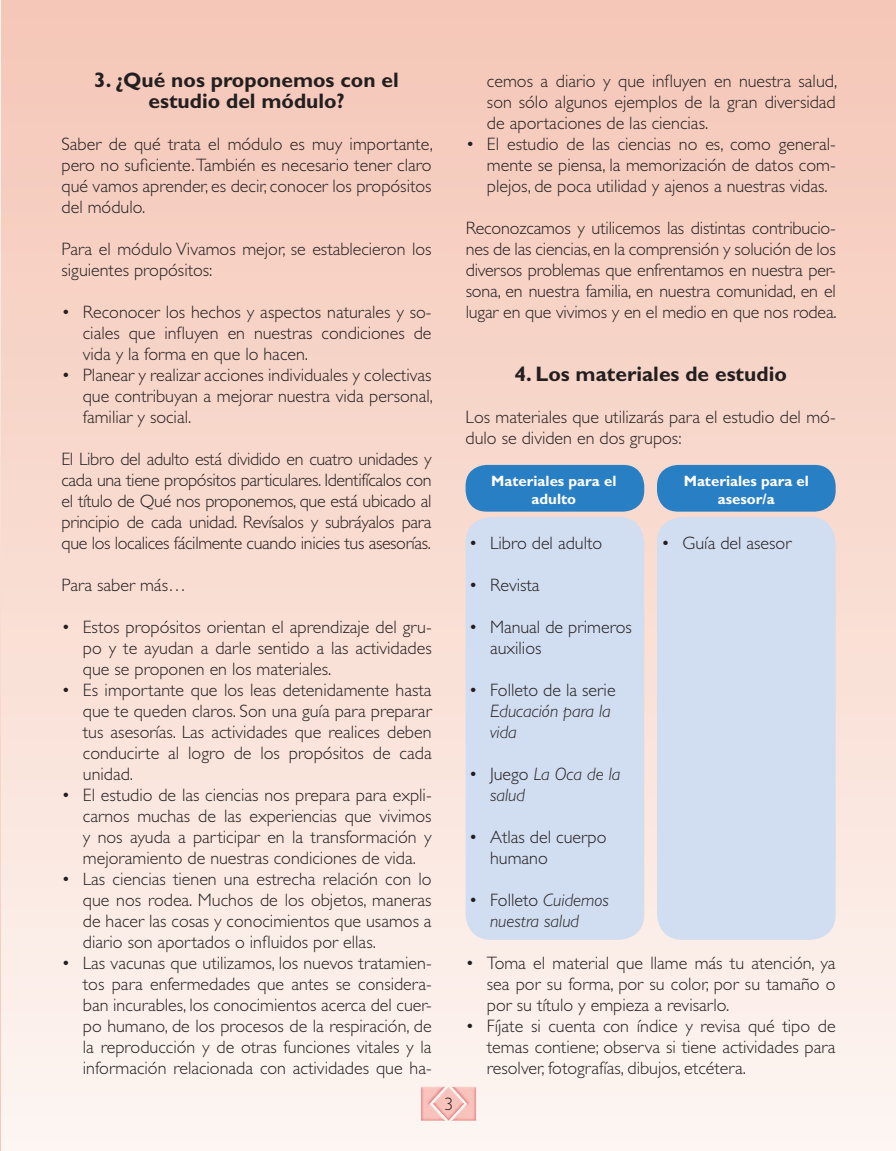
<style>
.page{position:relative;width:896px;height:1151px;background:#fff}
.page>*{position:absolute;margin:0;border:0;box-sizing:border-box;transform-origin:0 0}
.t1{font:700 21px/21px "Gill Sans";color:#231f20;text-align:center}
.t2{font:300 18px/21px "Gill Sans";color:#231f20;text-align:justify}
.t3{font:italic 300 18px/21px "Gill Sans";color:#231f20}
.t4{font:700 15px/18px "Gill Sans";color:#fff;text-align:center}
.s1{font-style:normal}
</style>
<div class="page">
<svg style="left:0;top:3px;width:2px;height:1146px;background:#f8ddd3"></svg>
<div style="left:2px;top:0;width:894px;height:1151px;background:linear-gradient(to bottom,#f4c6b6,#fdf5f1)"></div>
<img style="left:421px;top:1086px;width:55px;height:34px">
<div style="left:465px;top:517px;width:179px;height:423px;background:#d1ddf0;border-radius:26px"></div>
<div style="left:465px;top:465px;width:179px;height:46px;background:#297fc3;border-radius:21px"></div>
<div style="left:657px;top:517px;width:178px;height:423px;background:#d1ddf0;border-radius:26px"></div>
<div style="left:657px;top:465px;width:178px;height:46px;background:#297fc3;border-radius:21px"></div>
<p class="t1" style="left:94px;top:69px;width:306px">3. ¿Qué nos proponemos con el estudio del módulo?</p>
<p class="t2" style="left:61px;top:133px;width:373px">Saber de qué trata el módulo es muy importante, pero no suficiente.También es necesario tener claro qué vamos aprender, es decir, conocer los propósitos del módulo.</p>
<p class="t2" style="left:62px;top:238px;width:371px">Para el módulo Vivamos mejor, se establecieron los siguientes propósitos:</p>
<p class="t2" style="left:83px;top:301px;width:350px;text-indent:-21px">• Reconocer los hechos y aspectos naturales y so&shy;ciales que influyen en nuestras condiciones de vida y la forma en que lo hacen.</p>
<p class="t2" style="left:83px;top:364px;width:352px;text-indent:-21px">• Planear y realizar acciones individuales y colectivas que contribuyan a mejorar nuestra vida personal, familiar y social.</p>
<p class="t2" style="left:61px;top:448px;width:371px">El Libro del adulto está dividido en cuatro unidades y cada una tiene propósitos particulares. Identifícalos con el título de Qué nos proponemos, que está ubicado al principio de cada unidad. Revísalos y subráyalos para que los localices fácilmente cuando inicies tus asesorías.</p>
<p class="t2" style="left:62px;top:574px;width:126px">Para saber más…</p>
<p class="t2" style="left:83px;top:616px;width:350px;text-indent:-21px">• Estos propósitos orientan el aprendizaje del gru&shy;po y te ayudan a darle sentido a las actividades que se proponen en los materiales.</p>
<p class="t2" style="left:83px;top:679px;width:350px;text-indent:-21px">• Es importante que los leas detenidamente hasta que te queden claros. Son una guía para preparar tus asesorías. Las actividades que realices deben conducirte al logro de los propósitos de cada unidad.</p>
<p class="t2" style="left:83px;top:785px;width:350px;text-indent:-21px">• El estudio de las ciencias nos prepara para expli&shy;carnos muchas de las experiencias que vivimos y nos ayuda a participar en la transformación y mejoramiento de nuestras condiciones de vida.</p>
<p class="t2" style="left:83px;top:869px;width:350px;text-indent:-21px">• Las ciencias tienen una estrecha relación con lo que nos rodea. Muchos de los objetos, maneras de hacer las cosas y conocimientos que usamos a diario son aportados o influidos por ellas.</p>
<p class="t2" style="left:83px;top:953px;width:350px;text-indent:-21px">• Las vacunas que utilizamos, los nuevos tratamien&shy;tos para enfermedades que antes se considera&shy;ban incurables, los conocimientos acerca del cuer&shy;po humano, de los procesos de la respiración, de la reproducción y de otras funciones vitales y la información relacionada con actividades que ha-</p>
<p class="t2" style="left:444px;top:1094px;width:10px">3</p>
<p class="t2" style="left:487px;top:71px;width:352px">cemos a diario y que influyen en nuestra salud, son sólo algunos ejemplos de la gran diversidad de aportaciones de las ciencias.</p>
<p class="t2" style="left:487px;top:134px;width:350px;text-indent:-21px">• El estudio de las ciencias no es, como general&shy;mente se piensa, la memorización de datos com&shy;plejos, de poca utilidad y ajenos a nuestras vidas.</p>
<p class="t2" style="left:466px;top:218px;width:372px">Reconozcamos y utilicemos las distintas contribucio&shy;nes de las ciencias, en la comprensión y solución de los diversos problemas que enfrentamos en nuestra per&shy;sona, en nuestra familia, en nuestra comunidad, en el lugar en que vivimos y en el medio en que nos rodea.</p>
<p class="t1" style="left:514px;top:363px;width:274px">4. Los materiales de estudio</p>
<p class="t2" style="left:465px;top:406px;width:371px">Los materiales que utilizarás para el estudio del mó&shy;dulo se dividen en dos grupos:</p>
<p class="t4" style="left:491px;top:472px;width:127px">Materiales para el adulto</p>
<p class="t2" style="left:469px;top:532px;width:135px">• Libro del adulto</p>
<p class="t2" style="left:469px;top:574px;width:72px">• Revista</p>
<p class="t2" style="left:490px;top:616px;width:143px;text-indent:-21px">• Manual de primeros auxilios</p>
<p class="t2" style="left:469px;top:679px;width:148px">• Folleto de la serie</p>
<p class="t3" style="left:490px;top:700px;width:122px">Educación para la vida</p>
<p class="t3" style="left:490px;top:763px;width:132px;text-indent:-21px"><span class="s1">• Juego</span> La Oca de la salud</p>
<p class="t2" style="left:490px;top:826px;width:118px;text-indent:-21px">• Atlas del cuerpo humano</p>
<p class="t3" style="left:469px;top:889px;width:142px;text-align:center"><span class="s1">• Folleto</span> Cuidemos nuestra salud</p>
<p class="t4" style="left:683px;top:472px;width:127px">Materiales para el asesor/a</p>
<p class="t2" style="left:661px;top:532px;width:132px">• Guía del asesor</p>
<p class="t2" style="left:487px;top:952px;width:350px;text-indent:-21px">• Toma el material que llame más tu atención, ya sea por su forma, por su color, por su tamaño o por su título y empieza a revisarlo.</p>
<p class="t2" style="left:487px;top:1015px;width:350px;text-indent:-21px">• Fíjate si cuenta con índice y revisa qué tipo de temas contiene; observa si tiene actividades para resolver, fotografías, dibujos, etcétera.</p>
</div>
